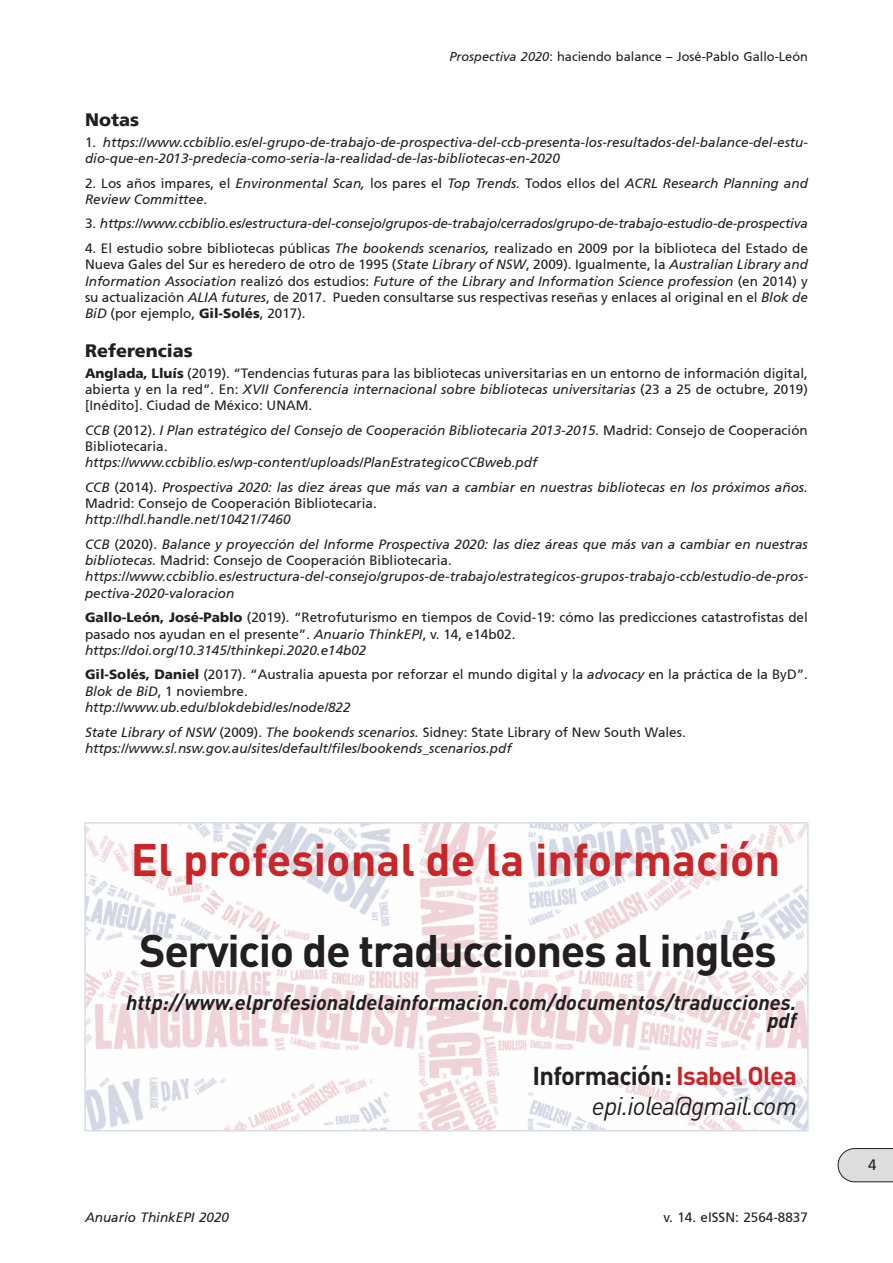
<style>
.page{position:relative;width:893px;height:1263px;background:#fff}
.page>*{position:absolute;margin:0;border:0;box-sizing:border-box;transform-origin:0 0}
.t1{font:700 45px "DIN Pro";letter-spacing:-.03em;color:#231f20}
.t2{font:700 45px "DIN Pro";color:#c82628}
.t3{font:italic 25.5px/30px "DIN Pro";letter-spacing:-.03em;color:#231f20;text-align:right}
.t4{font:italic 700 21px/18px "DIN Pro";color:#231f20;text-align:right}
.t5{font:900 18px "Frutiger 75";color:#231f20}
.t6{font:15px "Frutiger 55 Roman";color:#231f20}
.t7{font:italic 13.5px/16.2px "Frutiger 56";color:#231f20}
.t8{font:13.5px/16.2px "Frutiger 55 Roman";color:#231f20}
.t9{font:12.75px "Frutiger 55 Roman";color:#231f20}
.s1{font-family:"Frutiger 56";font-style:italic}
.s2{font-family:"Frutiger 55 Roman";font-style:normal}
.s3{font-family:"Frutiger 75";font-weight:900}
.s4{font-weight:700;font-style:normal}
.s5{font-weight:700;font-style:normal;color:#c82628}
</style>
<div class="page">
<svg style="left:838px;top:1148px;width:55px;height:34px"></svg>
<img style="left:87px;top:825px;width:719px;height:303px">
<p class="t9" style="left:449px;top:49px;width:360px"><span class="s1">Prospectiva 2020</span>: haciendo balance – José-Pablo Gallo-León</p>
<h3 class="t5" style="left:85px;top:109px;width:56px">Notas</h3>
<p class="t7" style="left:85px;top:134px;width:724px"><span class="s2">1.</span> https://www.ccbiblio.es/el-grupo-de-trabajo-de-prospectiva-del-ccb-presenta-los-resultados-del-balance-del-estu&shy;dio-que-en-2013-predecia-como-seria-la-realidad-de-las-bibliotecas-en-2020</p>
<p class="t7" style="left:85px;top:175px;width:724px"><span class="s2">2. Los años impares, el</span> Environmental Scan, <span class="s2">los pares el</span> Top Trends. <span class="s2">Todos ellos del</span> ACRL Research Planning and<br>Review Committee<span class="s2">.</span></p>
<p class="t7" style="left:85px;top:216px;width:724px"><span class="s2">3.</span> https://www.ccbiblio.es/estructura-del-consejo/grupos-de-trabajo/cerrados/grupo-de-trabajo-estudio-de-prospectiva</p>
<p class="t8" style="left:85px;top:240px;width:724px">4. El estudio sobre bibliotecas públicas <span class="s1">The bookends scenarios,</span> realizado en 2009 por la biblioteca del Estado de<br>Nueva Gales del Sur es heredero de otro de 1995 (<span class="s1">State Library of NSW</span>, 2009). Igualmente, la <span class="s1">Australian Library and</span></p>
<p class="t7" style="left:85px;top:273px;width:724px">Information Association <span class="s2">realizó dos estudios:</span> Future of the Library and Information Science profession <span class="s2">(en 2014) y</span></p>
<p class="t8" style="left:85px;top:289px;width:724px">su actualización <span class="s1">ALIA futures</span>, de 2017. Pueden consultarse sus respectivas reseñas y enlaces al original en el <span class="s1">Blok de<br>BiD</span> (por ejemplo, <span class="s3">Gil-Solés</span>, 2017).</p>
<h3 class="t5" style="left:85px;top:340px;width:109px">Referencias</h3>
<p class="t8" style="left:85px;top:365px;width:724px"><span class="s3">Anglada, Lluís</span> (2019). “Tendencias futuras para las bibliotecas universitarias en un entorno de información digital,</p>
<p class="t7" style="left:85px;top:381px;width:724px"><span class="s2">abierta y en la red”. En:</span> XVII Conferencia internacional sobre bibliotecas universitarias <span class="s2">(23 a 25 de octubre, 2019)</span></p>
<p class="t8" style="left:85px;top:397px;width:229px">[Inédito]. Ciudad de México: UNAM.</p>
<p class="t7" style="left:85px;top:422px;width:724px">CCB <span class="s2">(2012).</span> I Plan estratégico del Consejo de Cooperación Bibliotecaria 2013-2015. <span class="s2">Madrid: Consejo de Cooperación</span></p>
<p class="t8" style="left:85px;top:438px;width:84px">Bibliotecaria.</p>
<p class="t7" style="left:85px;top:450px;width:724px;line-height:24.8px">https://www.ccbiblio.es/wp-content/uploads/PlanEstrategicoCCBweb.pdf<br>CCB <span class="s2">(2014).</span> Prospectiva 2020: las diez áreas que más van a cambiar en nuestras bibliotecas en los próximos años.</p>
<p class="t8" style="left:85px;top:495px;width:293px">Madrid: Consejo de Cooperación Bibliotecaria.</p>
<p class="t7" style="left:85px;top:507px;width:724px;line-height:24.8px">http://hdl.handle.net/10421/7460<br>CCB <span class="s2">(2020).</span> Balance y proyección del Informe Prospectiva 2020: las diez áreas que más van a cambiar en nuestras</p>
<p class="t8" style="left:85px;top:552px;width:368px"><span class="s1">bibliotecas.</span> Madrid: Consejo de Cooperación Bibliotecaria.</p>
<p class="t7" style="left:85px;top:569px;width:725px">https://www.ccbiblio.es/estructura-del-consejo/grupos-de-trabajo/estrategicos-grupos-trabajo-ccb/estudio-de-pros&shy;pectiva-2020-valoracion</p>
<p class="t8" style="left:85px;top:610px;width:724px"><span class="s3">Gallo-León, José-Pablo</span> (2019). “Retrofuturismo en tiempos de Covid-19: cómo las predicciones catastrofistas del pasado nos ayudan en el presente”. <span class="s1">Anuario ThinkEPI</span>, v. 14, e14b02.</p>
<p class="t7" style="left:85px;top:642px;width:283px">https://doi.org/10.3145/thinkepi.2020.e14b02</p>
<p class="t8" style="left:85px;top:667px;width:724px"><span class="s3">Gil-Solés, Daniel</span> (2017). “Australia apuesta por reforzar el mundo digital y la <span class="s1">advocacy</span> en la práctica de la ByD”.<br><span class="s1">Blok de BiD</span>, 1 noviembre.</p>
<p class="t7" style="left:85px;top:699px;width:267px">http://www.ub.edu/blokdebid/es/node/822</p>
<p class="t8" style="left:85px;top:724px;width:602px"><span class="s1">State Library of NSW</span> (2009). <span class="s1">The bookends scenarios.</span> Sidney: State Library of New South Wales.</p>
<p class="t7" style="left:85px;top:740px;width:428px">https://www.sl.nsw.gov.au/sites/default/files/bookends_scenarios.pdf</p>
<h1 class="t2" style="left:131px;top:829px;width:651px">El profesional de la información</h1>
<h1 class="t1" style="left:139px;top:920px;width:639px">Servicio de traducciones al inglés</h1>
<h3 class="t4" style="left:126px;top:991px;width:672px">http://www.elprofesionaldelainformacion.com/documentos/traducciones. pdf</h3>
<p class="t7" style="left:85px;top:1209px;width:146px">Anuario ThinkEPI 2020</p>
<h2 class="t3" style="left:533px;top:1058px;width:266px"><span class="s4">Información:</span> <span class="s5">Isabel Olea </span>epi.iolea@gmail.com</h2>
<p class="t8" style="left:663px;top:1209px;width:146px">v. 14. eISSN: 2564-8837</p>
<p class="t6" style="left:868px;top:1156px;width:10px">4</p>
</div>
